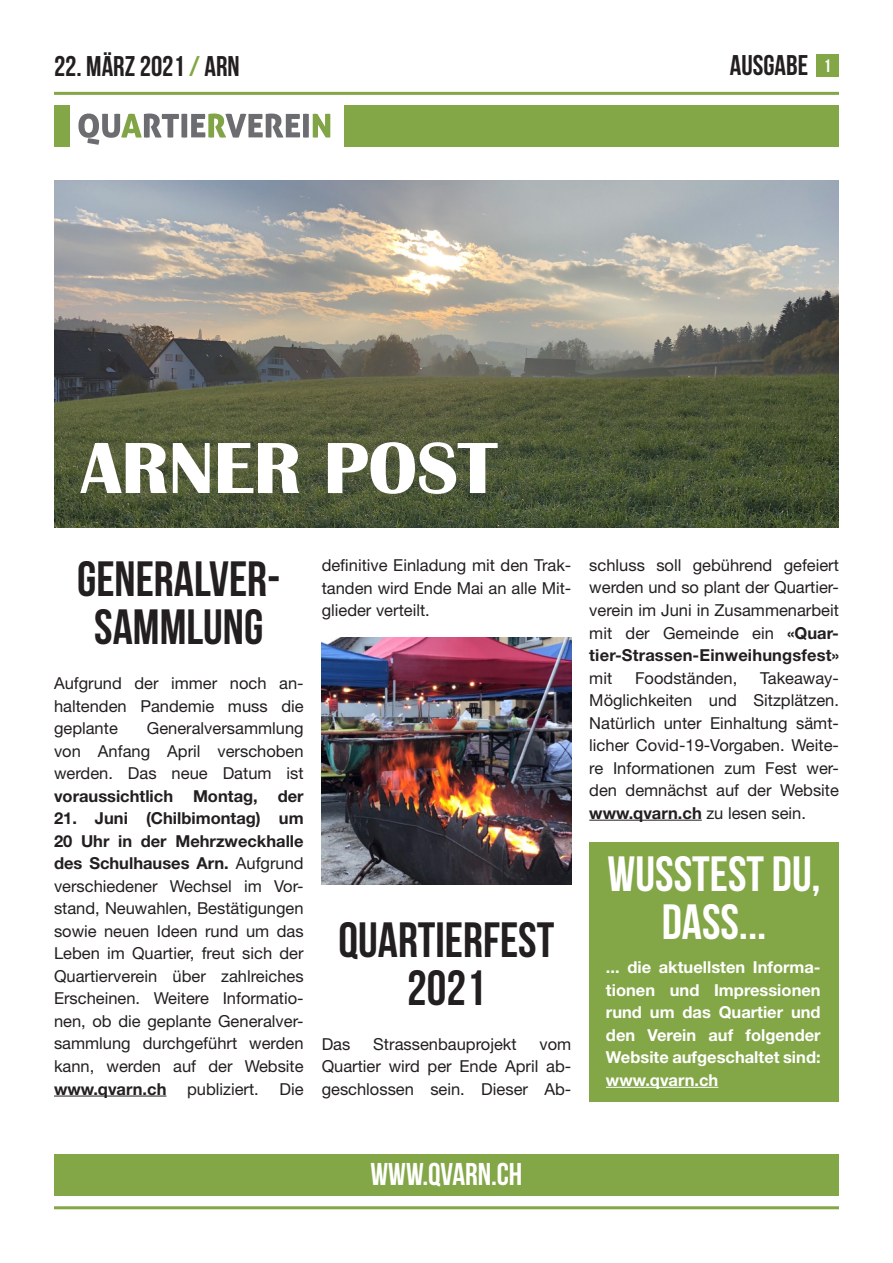
<style>
.page{position:relative;width:893px;height:1263px;background:#fff}
.page>*{position:absolute;margin:0;border:0;box-sizing:border-box;transform-origin:0 0}
.t1{font:700 75px "Britannic";color:#fff}
.t2{font:700 49.5px/48px "Bebas Neue";color:#231f20;text-align:center}
.t3{font:700 49.5px/48px "Bebas Neue";color:#fff;text-align:center}
.t4{font:700 31.5px "Bebas Neue";color:#fff}
.t5{font:700 28.5px "Bebas Neue";color:#231f20}
.t6{font:16.5px/22.5px "Helvetica Neue LT Std";color:#231f20;text-align:justify}
.t7{font:700 16.5px/22.5px "Helvetica Neue LT Std";color:#fff;text-align:justify}
.t8{font:700 16.5px "Helvetica Neue LT Std";color:#231f20}
.s1{color:#83a647}
.s2{font-size:18px;color:#fff}
.s3{font-weight:700}
</style>
<div class="page">
<hr style="left:54px;top:1095px;width:112px;height:1px;background:#231f20">
<hr style="left:589px;top:820px;width:113px;height:1px;background:#231f20">
<img style="left:54px;top:181px;width:785px;height:346px">
<div style="left:54px;top:106px;width:16px;height:41px;background:#83a647"></div>
<div style="left:344px;top:106px;width:495px;height:41px;background:#83a647"></div>
<img style="left:322px;top:638px;width:249px;height:246px">
<hr style="left:54px;top:92px;width:785px;height:3px;background:#83a647">
<svg style="left:78px;top:114px;width:252px;height:31px"></svg>
<div style="left:816px;top:54px;width:23px;height:23px;background:#83a647"></div>
<div style="left:589px;top:842px;width:250px;height:259px;background:#83a647"></div>
<hr style="left:606px;top:1087px;width:112px;height:1px;background:#fff">
<div style="left:54px;top:1154px;width:785px;height:41px;background:#83a647"></div>
<hr style="left:54px;top:1206px;width:785px;height:3px;background:#83a647">
<h3 class="t5" style="left:54px;top:50px;width:187px">22. MÄRZ 2021 <span class="s1">/</span> ARN</h3>
<h3 class="t5" style="left:730px;top:50px;width:103px">AUSGABE <span class="s2">1</span></h3>
<h1 class="t1" style="left:81px;top:426px;width:418px">ARNER POST</h1>
<h2 class="t2" style="left:77px;top:555px;width:205px">GENERALVER-<br>SAMMLUNG</h2>
<p class="t6" style="left:54px;top:672px;width:251px">Aufgrund der immer noch an&shy;haltenden Pandemie muss die geplante</p>
<p class="t6" style="left:54px;top:717px;width:251px;text-indent:93px">Generalversammlung von Anfang April verschoben werden. Das neue Datum ist</p>
<p class="t8" style="left:54px;top:786px;width:251px">voraussichtlich Montag, der</p>
<p class="t6" style="left:54px;top:807px;width:251px"><span class="s3">21. Juni (Chilbimontag) um 20 Uhr in der Mehrzweckhalle des Schulhauses Arn.</span> Aufgrund verschiedener Wechsel im Vor&shy;stand, Neuwahlen, Bestätigungen sowie neuen Ideen rund um das Leben im Quartier, freut sich der Quartierverein über zahlreiches Erscheinen. Weitere Informatio&shy;nen, ob die geplante Generalver&shy;sammlung durchgeführt werden kann, werden auf der Website</p>
<p class="t8" style="left:54px;top:1078px;width:114px">www.qvarn.ch</p>
<p class="t6" style="left:187px;top:1077px;width:118px">publiziert. Die</p>
<p class="t6" style="left:322px;top:554px;width:251px">definitive Einladung mit den Trak&shy;tanden wird Ende Mai an alle Mit&shy;glieder verteilt.</p>
<h2 class="t2" style="left:339px;top:915px;width:217px">QUARTIERFEST<br>2021</h2>
<p class="t6" style="left:322px;top:1032px;width:30px">Das</p>
<p class="t6" style="left:373px;top:1032px;width:145px">Strassenbauprojekt</p>
<p class="t6" style="left:322px;top:1032px;width:251px;text-indent:218px">vom Quartier wird per Ende April ab&shy;geschlossen sein. Dieser Ab-</p>
<p class="t6" style="left:589px;top:554px;width:251px">schluss soll gebührend gefeiert werden und so plant der Quartier&shy;verein im Juni in Zusammenarbeit mit der Gemeinde ein <span class="s3">«Quar&shy;tier-Strassen-Einweihungsfest»</span></p>
<p class="t6" style="left:589px;top:666px;width:24px">mit</p>
<p class="t6" style="left:635px;top:666px;width:104px">Foodständen,</p>
<p class="t6" style="left:589px;top:666px;width:251px;text-indent:171px">Takeaway-Möglichkeiten und Sitzplätzen.<br>Natürlich unter Einhaltung sämt&shy;licher Covid-19-Vorgaben. Weite&shy;re Informationen zum Fest wer&shy;den demnächst auf der Website <span class="s3">www.qvarn.ch</span> zu lesen sein.</p>
<h2 class="t3" style="left:608px;top:849px;width:215px">WUSSTEST DU,<br>DASS...</h2>
<p class="t7" style="left:606px;top:956px;width:216px">... die aktuellsten Informa&shy;tionen und Impressionen rund um das Quartier und den Verein auf folgender Website aufgeschaltet sind: www.qvarn.ch</p>
<h3 class="t4" style="left:371px;top:1157px;width:153px">WWW.QVARN.CH</h3>
</div>
